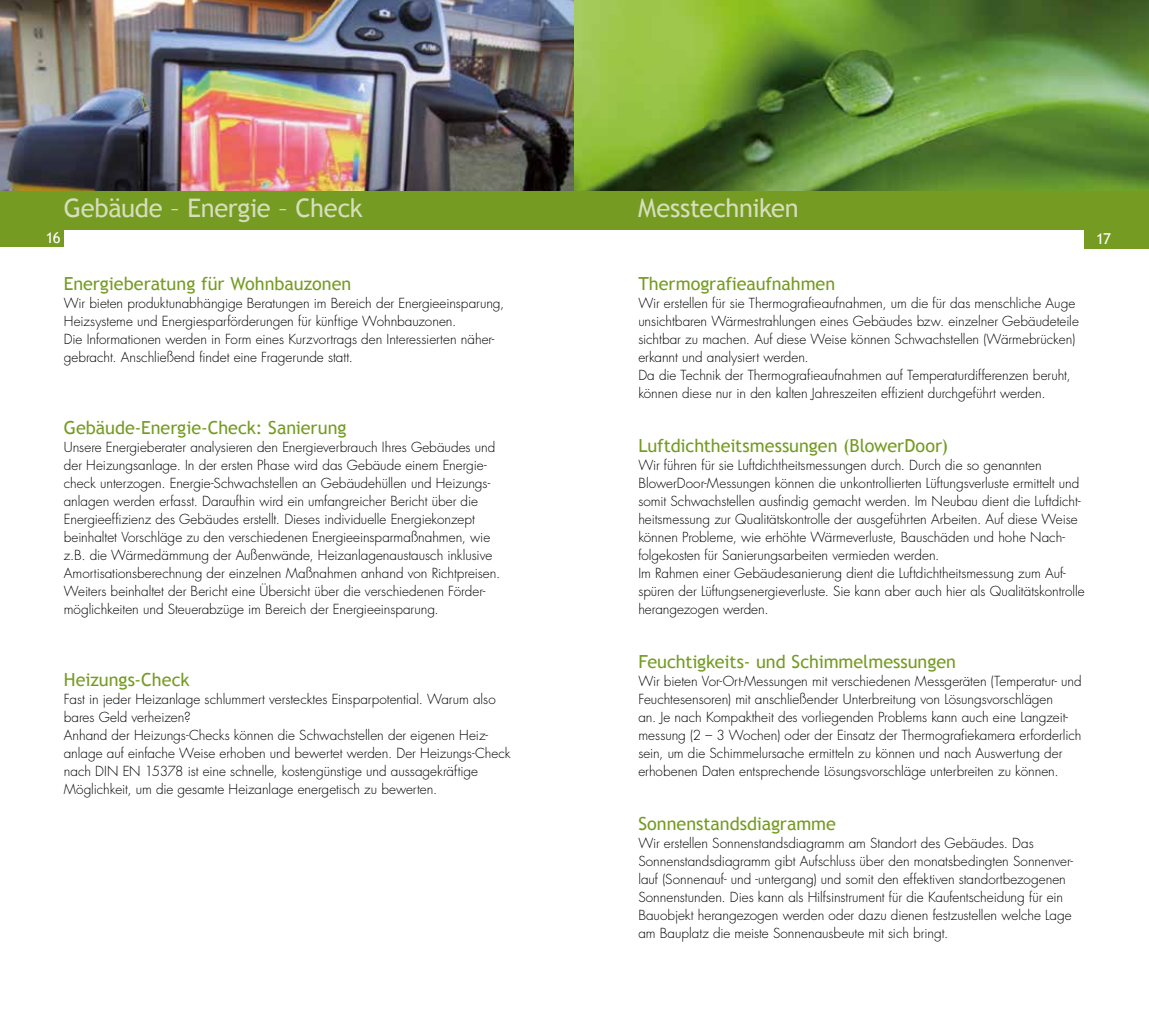
<style>
.page{position:relative;width:1149px;height:1021px;background:#fff}
.page>*{position:absolute;margin:0;border:0;box-sizing:border-box;transform-origin:0 0}
.t1{font:25.5px "Trebuchet MS";letter-spacing:-.015em;color:#d6debc}
.t2{font:18px "Trebuchet MS";color:#759b22}
.t3{font:15px "Trebuchet MS";color:#fff}
.t4{font:300 13.5px/18px "Futura";color:#000}
</style>
<div class="page">
<img style="left:0;top:0;width:1148px;height:191px">
<div style="left:0;top:230px;width:64px;height:17px;background:#759b22"></div>
<div style="left:0;top:191px;width:1148px;height:39px;background:#759b22"></div>
<div style="left:1083px;top:230px;width:65px;height:19px;background:#759b22"></div>
<h1 class="t1" style="left:64px;top:192px;width:300px">Gebäude – Energie – Check</h1>
<h1 class="t1" style="left:638px;top:192px;width:162px">Messtechniken</h1>
<p class="t3" style="left:46px;top:228px;width:16px">16</p>
<p class="t3" style="left:1089px;top:230px;width:23px">1717</p>
<h2 class="t2" style="left:638px;top:273px;width:198px">Thermografieaufnahmen</h2>
<p class="t4" style="left:638px;top:294px;width:442px">Wir erstellen für sie Thermografieaufnahmen, um die für das menschliche Auge unsichtbaren Wärmestrahlungen eines Gebäudes bzw. einzelner Gebäudeteile sichtbar zu machen. Auf diese Weise können Schwachstellen (Wärmebrücken) erkannt und analysiert werden.<br>Da die Technik der Thermografieaufnahmen auf Temperaturdifferenzen beruht, können diese nur in den kalten Jahreszeiten effizient durchgeführt werden.</p>
<h2 class="t2" style="left:638px;top:435px;width:311px">Luftdichtheitsmessungen (BlowerDoor)</h2>
<p class="t4" style="left:638px;top:456px;width:448px">Wir führen für sie Luftdichtheitsmessungen durch. Durch die so genannten BlowerDoor-Messungen können die unkontrollierten Lüftungsverluste ermittelt und somit Schwachstellen ausfindig gemacht werden. Im Neubau dient die Luftdicht&shy;heitsmessung zur Qualitätskontrolle der ausgeführten Arbeiten. Auf diese Weise können Probleme, wie erhöhte Wärmeverluste, Bauschäden und hohe Nach&shy;folgekosten für Sanierungsarbeiten vermieden werden.<br>Im Rahmen einer Gebäudesanierung dient die Luftdichtheitsmessung zum Auf&shy;spüren der Lüftungsenergieverluste. Sie kann aber auch hier als Qualitätskontrolle herangezogen werden.</p>
<h2 class="t2" style="left:638px;top:651px;width:319px">Feuchtigkeits- und Schimmelmessungen</h2>
<p class="t4" style="left:638px;top:672px;width:445px">Wir bieten Vor-Ort-Messungen mit verschiedenen Messgeräten (Temperatur- und Feuchtesensoren) mit anschließender Unterbreitung von Lösungsvorschlägen<br>an. Je nach Kompaktheit des vorliegenden Problems kann auch eine Langzeit&shy;messung (2 – 3 Wochen) oder der Einsatz der Thermografiekamera erforderlich sein, um die Schimmelursache ermitteln zu können und nach Auswertung der erhobenen Daten entsprechende Lösungsvorschläge unterbreiten zu können.</p>
<h2 class="t2" style="left:638px;top:813px;width:199px">Sonnenstandsdiagramme</h2>
<p class="t4" style="left:638px;top:834px;width:436px">Wir erstellen Sonnenstandsdiagramm am Standort des Gebäudes. Das Sonnenstandsdiagramm gibt Aufschluss über den monatsbedingten Sonnenver&shy;lauf (Sonnenauf- und -untergang) und somit den effektiven standortbezogenen Sonnenstunden. Dies kann als Hilfsinstrument für die Kaufentscheidung für ein Bauobjekt herangezogen werden oder dazu dienen festzustellen welche Lage am Bauplatz die meiste Sonnenausbeute mit sich bringt.</p>
<h2 class="t2" style="left:64px;top:273px;width:289px">Energieberatung für Wohnbauzonen</h2>
<p class="t4" style="left:64px;top:294px;width:442px">Wir bieten produktunabhängige Beratungen im Bereich der Energieeinsparung, Heizsysteme und Energiesparförderungen für künftige Wohnbauzonen.<br>Die Informationen werden in Form eines Kurzvortrags den Interessierten näher&shy;gebracht. Anschließend findet eine Fragerunde statt.</p>
<h2 class="t2" style="left:64px;top:417px;width:284px">Gebäude-Energie-Check: Sanierung</h2>
<p class="t4" style="left:64px;top:438px;width:438px">Unsere Energieberater analysieren den Energieverbrauch Ihres Gebäudes und der Heizungsanlage. In der ersten Phase wird das Gebäude einem Energie&shy;check unterzogen. Energie-Schwachstellen an Gebäudehüllen und Heizungs&shy;anlagen werden erfasst. Daraufhin wird ein umfangreicher Bericht über die Energieeffizienz des Gebäudes erstellt. Dieses individuelle Energiekonzept beinhaltet Vorschläge zu den verschiedenen Energieeinsparmaßnahmen, wie z.B. die Wärmedämmung der Außenwände, Heizanlagenaustausch inklusive Amortisationsberechnung der einzelnen Maßnahmen anhand von Richtpreisen.<br>Weiters beinhaltet der Bericht eine Übersicht über die verschiedenen Förder&shy;möglichkeiten und Steuerabzüge im Bereich der Energieeinsparung.</p>
<h2 class="t2" style="left:64px;top:669px;width:127px">Heizungs-Check</h2>
<p class="t4" style="left:64px;top:690px;width:448px">Fast in jeder Heizanlage schlummert verstecktes Einsparpotential. Warum also bares Geld verheizen?<br>Anhand der Heizungs-Checks können die Schwachstellen der eigenen Heiz&shy;anlage auf einfache Weise erhoben und bewertet werden. Der Heizungs-Check nach DIN EN 15378 ist eine schnelle, kostengünstige und aussagekräftige Möglichkeit, um die gesamte Heizanlage energetisch zu bewerten.</p>
</div>
